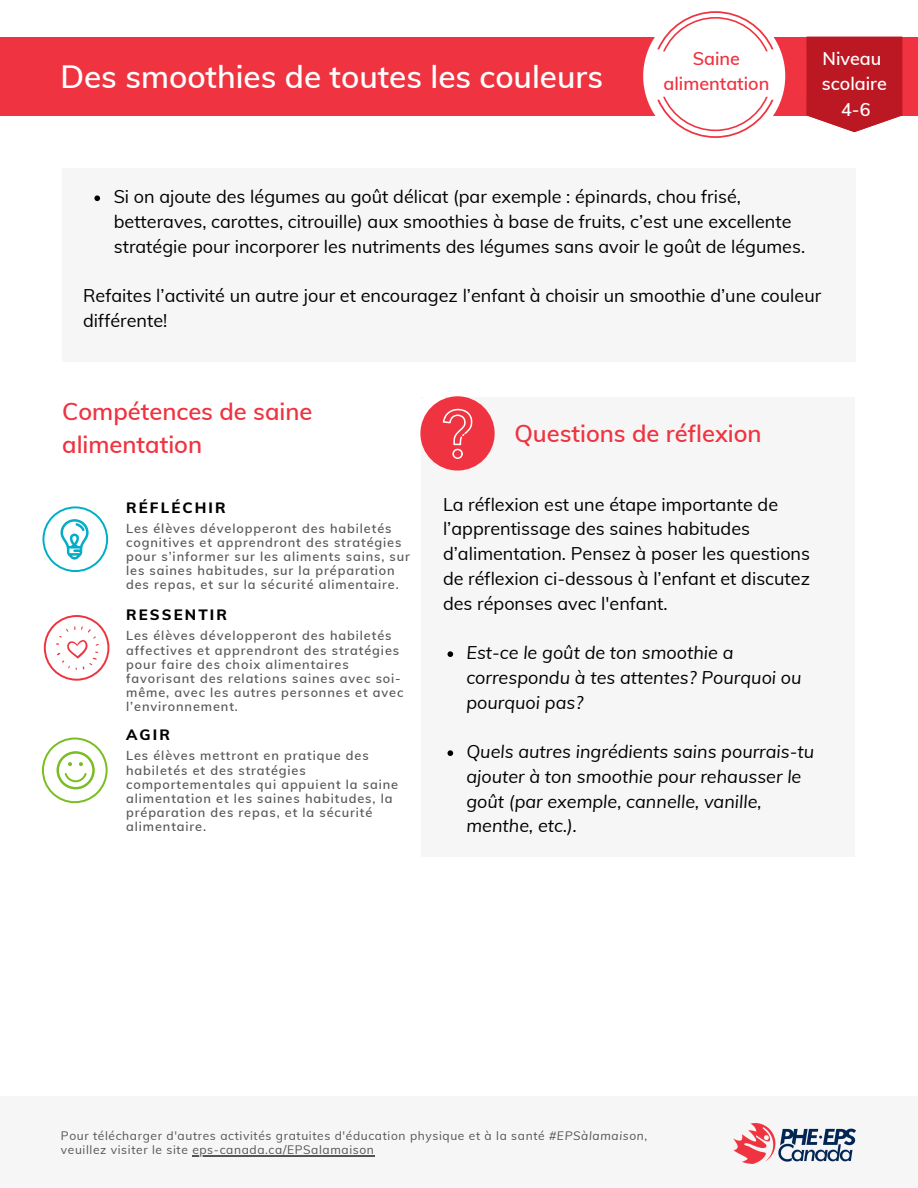
<style>
.page{position:relative;width:918px;height:1188px;background:#fff}
.page>*{position:absolute;margin:0;border:0;box-sizing:border-box;transform-origin:0 0}
.t1{font:600 31.5px "Muli";color:#fff}
.t2{font:600 23.7px/32.7px "Muli";color:#ef3340}
.t3{font:18px/24.8px "Muli";color:#000}
.t4{font:italic 18px/24.8px "Muli";color:#000}
.t5{font:600 18px/25px "Muli";color:#ef3340;text-align:center}
.t6{font:600 18px "Muli";color:#fff}
.t7{font:800 15px "Muli";letter-spacing:.14em;color:#000}
.t8{font:600 12.75px/14.1px "Muli";letter-spacing:.07em;color:#545454}
.t9{font:12px/14.1px "Muli";letter-spacing:.055em;color:#545454}
.s1{font-style:italic}
</style>
<div class="page">
<div style="left:0;top:1096px;width:918px;height:92px;background:#f6f6f6"></div>
<img style="left:734px;top:1123px;width:121px;height:41px">
<div style="left:0;top:37px;width:918px;height:79px;background:#ef3340"></div>
<div style="left:422px;top:398px;width:433px;height:459px;background:#f6f6f6"></div>
<div style="left:420px;top:396px;width:75px;height:75px;background:#ef3340;border-radius:50%"></div>
<svg style="left:420px;top:396px;width:53px;height:63px"></svg>
<svg style="left:448px;top:651px;width:5px;height:6px"></svg>
<svg style="left:448px;top:750px;width:5px;height:6px"></svg>
<svg style="left:44px;top:615px;width:65px;height:66px"></svg>
<svg style="left:42px;top:738px;width:66px;height:65px"></svg>
<svg style="left:42px;top:506px;width:66px;height:66px"></svg>
<svg style="left:643px;top:11px;width:142px;height:127px"></svg>
<svg style="left:807px;top:37px;width:95px;height:95px;background:#c12b35"></svg>
<hr style="left:192px;top:1155px;width:183px;height:1px;background:#545454">
<div style="left:62px;top:168px;width:794px;height:194px;background:#f6f6f6"></div>
<svg style="left:94px;top:195px;width:6px;height:6px"></svg>
<p class="t1" style="left:60px;top:56px;width:544px">Des smoothies de toutes les couleurs</p>
<p class="t5" style="left:663px;top:45px;width:107px">Saine alimentation</p>
<p class="t6" style="left:823px;top:47px;width:60px">Niveau</p>
<p class="t6" style="left:822px;top:71px;width:66px">scolaire</p>
<p class="t6" style="left:841px;top:98px;width:31px">4-6</p>
<p class="t3" style="left:114px;top:184px;width:693px">Si on ajoute des légumes au goût délicat (par exemple : épinards, chou frisé, betteraves, carottes, citrouille) aux smoothies à base de fruits, c’est une excellente stratégie pour incorporer les nutriments des légumes sans avoir le goût de légumes.</p>
<p class="t3" style="left:83px;top:283px;width:740px">Refaites l’activité un autre jour et encouragez l’enfant à choisir un smoothie d’une couleur différente!</p>
<p class="t2" style="left:62px;top:395px;width:252px">Compétences de saine alimentation</p>
<p class="t7" style="left:126px;top:498px;width:101px">RÉFLÉCHIR</p>
<p class="t8" style="left:126px;top:521px;width:285px">Les élèves développeront des habiletés cognitives et apprendront des stratégies pour s’informer sur les aliments sains, sur les saines habitudes, sur la préparation des repas, et sur la sécurité alimentaire.</p>
<p class="t7" style="left:126px;top:605px;width:102px">RESSENTIR</p>
<p class="t8" style="left:126px;top:629px;width:279px">Les élèves développeront des habiletés affectives et apprendront des stratégies pour faire des choix alimentaires favorisant des relations saines avec soi&shy;même, avec les autres personnes et avec l’environnement.</p>
<p class="t7" style="left:126px;top:725px;width:45px">AGIR</p>
<p class="t8" style="left:126px;top:749px;width:273px">Les élèves mettront en pratique des habiletés et des stratégies comportementales qui appuient la saine alimentation et les saines habitudes, la préparation des repas, et la sécurité alimentaire.</p>
<p class="t2" style="left:514px;top:416px;width:249px">Questions de réflexion</p>
<p class="t3" style="left:443px;top:492px;width:369px">La réflexion est une étape importante de l’apprentissage des saines habitudes d’alimentation. Pensez à poser les questions de réflexion ci-dessous à l’enfant et discutez des réponses avec l'enfant.</p>
<p class="t4" style="left:466px;top:640px;width:337px">Est-ce le goût de ton smoothie a correspondu à tes attentes? Pourquoi ou pourquoi pas?</p>
<p class="t4" style="left:466px;top:739px;width:349px">Quels autres ingrédients sains pourrais-tu ajouter à ton smoothie pour rehausser le goût (par exemple, cannelle, vanille, menthe, etc.).</p>
<p class="t9" style="left:61px;top:1129px;width:588px">Pour télécharger d'autres activités gratuites d'éducation physique et à la santé <span class="s1">#EPSàlamaison</span>, veuillez visiter le site eps-canada.ca/EPSalamaison</p>
</div>
